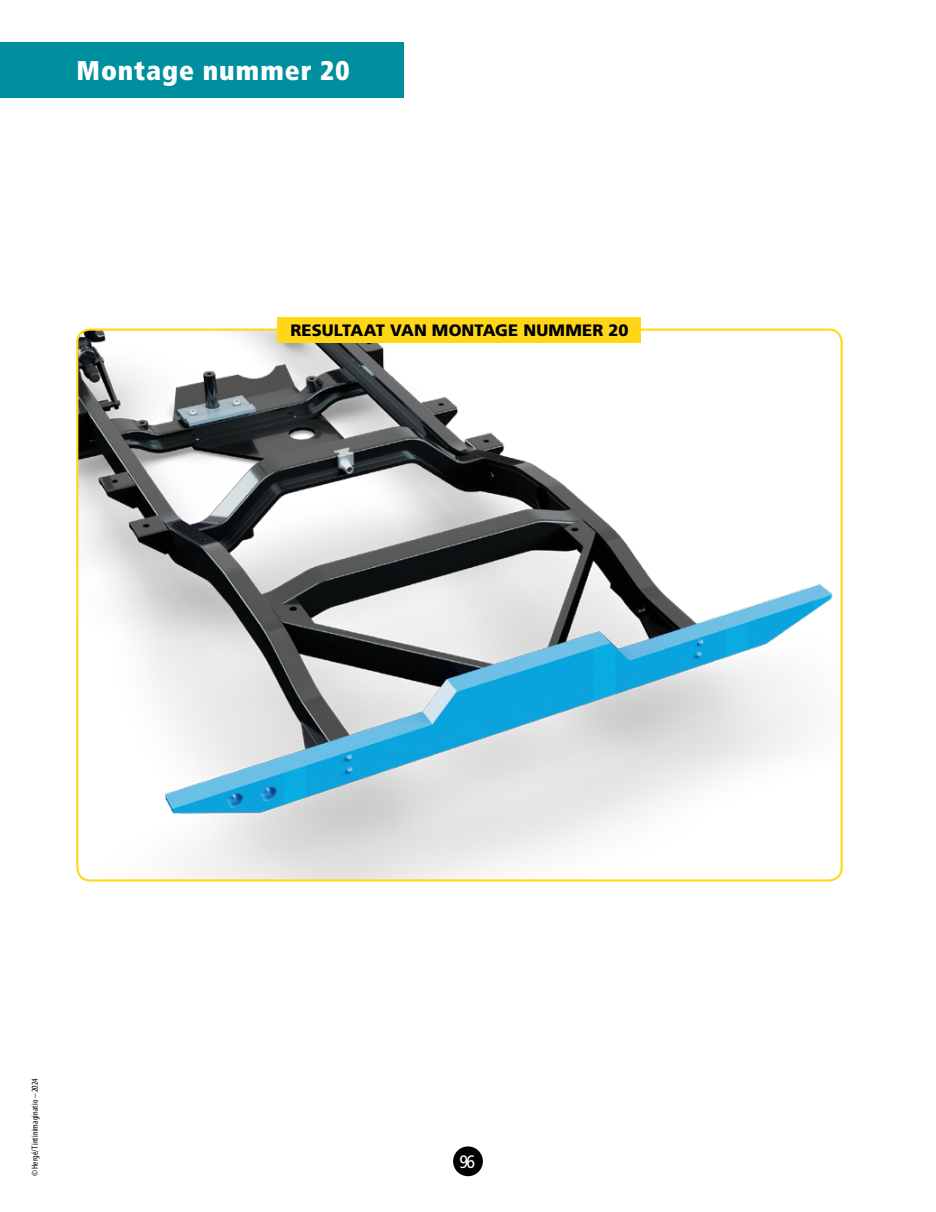
<style>
.page{position:relative;width:936px;height:1212px;background:#fff}
.page>*{position:absolute;margin:0;border:0;box-sizing:border-box;transform-origin:0 0}
.t1{font:900 condensed 27px "Frutiger LT Std";letter-spacing:.035em;color:#fff}
.t2{font:condensed 18px "Frutiger LT Std";color:#fff}
.t3{font:900 16.5px "Frutiger LT Std";letter-spacing:.005em;color:#000}
.t4{font:condensed 9px "Myriad Pro";letter-spacing:.02em;color:#000}
</style>
<div class="page">
<img style="left:79px;top:331px;width:762px;height:549px">
<div style="left:278px;top:317px;width:363px;height:25px;background:#ffd618"></div>
<div style="left:453px;top:1146px;width:30px;height:30px;background:#000;border-radius:50%"></div>
<div style="left:0;top:43px;width:404px;height:55px;background:#008f9f"></div>
<h1 class="t1" style="left:77px;top:54px;width:274px">Montage nummer 20</h1>
<h3 class="t3" style="left:290px;top:320px;width:340px">RESULTAAT VAN MONTAGE NUMMER 20</h3>
<p class="t4" style="left:30px;top:1176px;width:99px;rotate:-90deg">©Hergé/Tintinimaginatio – 2024</p>
<h2 class="t2" style="left:459px;top:1151px;width:17px">96</h2>
</div>
